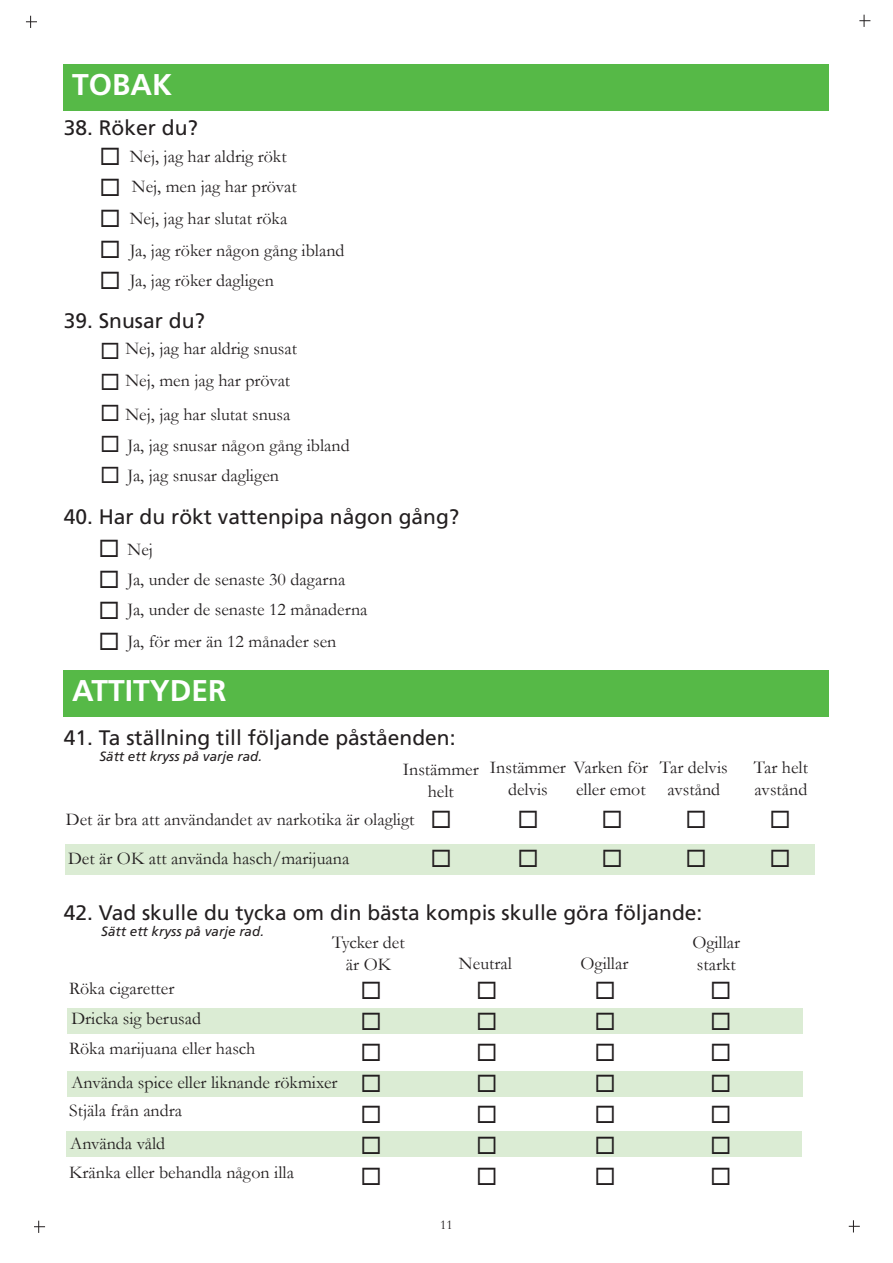
<style>
.page{position:relative;width:893px;height:1263px;background:#fff}
.page>*{position:absolute;margin:0;border:0;box-sizing:border-box;transform-origin:0 0}
.Kapitel{font:700 30px "Frutiger LT Std";color:#fff}
.mellanrubrik{font:21px "Frutiger LT Std";color:#231f20}
.Fråga{font:21px "Frutiger LT Std";color:#231f20}
.Svarsalternativ{font:18px/21.6px "Garamond";color:#231f20;text-align:center}
.mellanrubrik-2{font:italic 13.5px "Frutiger LT Std";color:#231f20}
.t1{font:13.5px "Garamond";color:#231f20}
</style>
<div class="page">
<svg style="left:26px;top:16px;width:11px;height:12px"></svg>
<svg style="left:859px;top:15px;width:11px;height:12px"></svg>
<svg style="left:849px;top:1220px;width:11px;height:12px"></svg>
<svg style="left:34px;top:1221px;width:11px;height:12px"></svg>
<div style="left:64px;top:64px;width:765px;height:47px;background:#56b947"></div>
<div style="left:64px;top:670px;width:765px;height:46px;background:#56b947"></div>
<div style="left:65px;top:844px;width:749px;height:31px;background:#dbecd4"></div>
<div style="left:67px;top:1008px;width:736px;height:26px;background:#dbecd4"></div>
<div style="left:67px;top:1071px;width:736px;height:26px;background:#dbecd4"></div>
<div style="left:66px;top:1131px;width:735px;height:26px;background:#dbecd4"></div>
<p class="Kapitel" style="left:72px;top:67px;width:102px">TOBAK</p>
<p class="Fråga" style="left:64px;top:115px;width:136px">38. Röker du?</p>
<p class="Svarsalternativ" style="left:130px;top:145px;width:158px">Nej, jag har aldrig rökt</p>
<p class="Svarsalternativ" style="left:132px;top:175px;width:166px">Nej, men jag har prövat</p>
<p class="Svarsalternativ" style="left:130px;top:207px;width:159px">Nej, jag har slutat röka</p>
<p class="Svarsalternativ" style="left:130px;top:239px;width:216px">Ja, jag röker någon gång ibland</p>
<p class="Svarsalternativ" style="left:130px;top:269px;width:146px">Ja, jag röker dagligen</p>
<p class="Fråga" style="left:64px;top:309px;width:143px">39. Snusar du?</p>
<p class="Svarsalternativ" style="left:125px;top:337px;width:173px">Nej, jag har aldrig snusat</p>
<p class="Svarsalternativ" style="left:125px;top:369px;width:166px">Nej, men jag har prövat</p>
<p class="Svarsalternativ" style="left:125px;top:403px;width:166px">Nej, jag har slutat snusa</p>
<p class="Svarsalternativ" style="left:128px;top:434px;width:224px">Ja, jag snusar någon gång ibland</p>
<p class="Svarsalternativ" style="left:128px;top:464px;width:153px">Ja, jag snusar dagligen</p>
<p class="Fråga" style="left:64px;top:504px;width:397px">40. Har du rökt vattenpipa någon gång?</p>
<p class="Svarsalternativ" style="left:128px;top:538px;width:27px">Nej</p>
<p class="Svarsalternativ" style="left:128px;top:568px;width:219px">Ja, under de senaste 30 dagarna</p>
<p class="Svarsalternativ" style="left:128px;top:598px;width:241px">Ja, under de senaste 12 månaderna</p>
<p class="Svarsalternativ" style="left:128px;top:630px;width:210px">Ja, för mer än 12 månader sen</p>
<p class="Kapitel" style="left:72px;top:673px;width:156px">ATTITYDER</p>
<p class="mellanrubrik" style="left:64px;top:725px;width:393px">41. Ta ställning till följande påståenden:</p>
<p class="mellanrubrik-2" style="left:99px;top:749px;width:164px">Sätt ett kryss på varje rad.</p>
<p class="Svarsalternativ" style="left:403px;top:758px;width:77px">Instämmer helt</p>
<p class="Svarsalternativ" style="left:508px;top:756px;width:142px;text-align:left;text-indent:-18px">Instämmer Varken för delvis</p>
<p class="Svarsalternativ" style="left:576px;top:778px;width:71px">eller emot</p>
<p class="Svarsalternativ" style="left:66px;top:808px;width:350px">Det är bra att användandet av narkotika är olagligt</p>
<p class="Svarsalternativ" style="left:68px;top:847px;width:283px">Det är OK att använda hasch/marijuana</p>
<p class="Svarsalternativ" style="left:660px;top:756px;width:69px">Tar delvis avstånd</p>
<p class="Svarsalternativ" style="left:754px;top:756px;width:56px;text-align:left">Tar helt avstånd</p>
<p class="mellanrubrik" style="left:64px;top:901px;width:640px">42. Vad skulle du tycka om din bästa kompis skulle göra följande:</p>
<p class="mellanrubrik-2" style="left:101px;top:924px;width:164px">Sätt ett kryss på varje rad.</p>
<p class="Svarsalternativ" style="left:332px;top:931px;width:74px">Tycker det är OK</p>
<p class="Svarsalternativ" style="left:692px;top:931px;width:49px;text-align:left">Ogillar starkt</p>
<p class="Svarsalternativ" style="left:459px;top:952px;width:54px">Neutral</p>
<p class="Svarsalternativ" style="left:581px;top:952px;width:49px">Ogillar</p>
<p class="Svarsalternativ" style="left:69px;top:977px;width:107px">Röka cigaretter</p>
<p class="Svarsalternativ" style="left:71px;top:1007px;width:131px">Dricka sig berusad</p>
<p class="Svarsalternativ" style="left:69px;top:1037px;width:188px">Röka marijuana eller hasch</p>
<p class="Svarsalternativ" style="left:71px;top:1071px;width:268px">Använda spice eller liknande rökmixer</p>
<p class="Svarsalternativ" style="left:69px;top:1099px;width:114px">Stjäla från andra</p>
<p class="Svarsalternativ" style="left:70px;top:1132px;width:97px">Använda våld</p>
<p class="Svarsalternativ" style="left:69px;top:1161px;width:226px">Kränka eller behandla någon illa</p>
<p class="t1" style="left:440px;top:1216px;width:14px">11</p>
</div>
